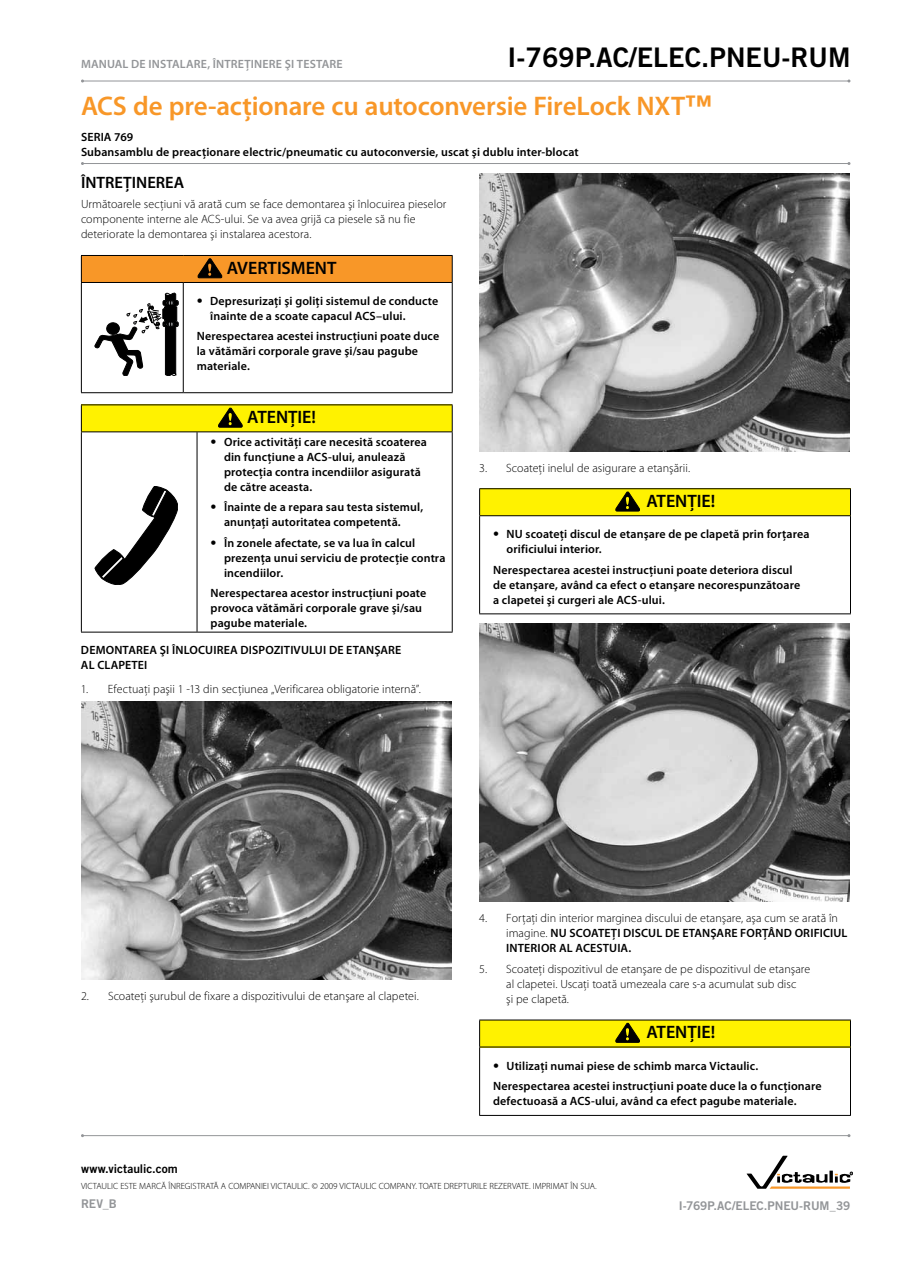
<style>
.page{position:relative;width:918px;height:1263px;background:#fff}
.page>*{position:absolute;margin:0;border:0;box-sizing:border-box;transform-origin:0 0}
.t1{font:600 27px "Myriad Pro";letter-spacing:-.01em;color:#f89728}
.t2{font:27px "Trade Gothic LT Std Bd 2";color:#000}
.t3{font:600 18px "Myriad Pro";letter-spacing:-.005em;color:#000}
.t4{font:600 16.5px "Myriad Pro";color:#000}
.t5{font:600 12px/15px "Myriad Pro";letter-spacing:.01em;color:#000}
.t6{font:300 12px/15px "Myriad Pro";letter-spacing:.005em;color:#000}
.t7{font:600 12px "Myriad Pro";letter-spacing:.015em;color:#939598}
.t8{font:12px "Trade Gothic LT Std Bd 2";letter-spacing:-.01em;color:#939598}
.t9{font:12px "Trade Gothic LT Std Bd 2";color:#000}
.t10{font:300 9px "Myriad Pro";color:#000}
.s1{font-family:"Trade Gothic LT Std Bd 2";font-weight:400}
.s2{font-weight:600}
</style>
<div class="page">
<div style="left:81px;top:255px;width:371px;height:27px;background:#f89728"></div>
<hr style="left:81px;top:255px;width:102px;height:1px;background:#000">
<svg style="left:81px;top:256px;width:1px;height:26px"></svg>
<hr style="left:183px;top:255px;width:270px;height:1px;background:#000">
<svg style="left:452px;top:256px;width:1px;height:26px"></svg>
<hr style="left:81px;top:282px;width:102px;height:1px;background:#000">
<hr style="left:81px;top:283px;width:1px;height:109px;background:#000">
<hr style="left:183px;top:282px;width:270px;height:1px;background:#000">
<hr style="left:183px;top:283px;width:1px;height:109px;background:#000">
<hr style="left:452px;top:283px;width:1px;height:109px;background:#000">
<hr style="left:81px;top:392px;width:102px;height:1px;background:#000">
<hr style="left:183px;top:392px;width:270px;height:1px;background:#000">
<svg style="left:197px;top:258px;width:25px;height:20px"></svg>
<svg style="left:95px;top:293px;width:83px;height:83px"></svg>
<div style="left:81px;top:405px;width:371px;height:27px;background:#fff200"></div>
<hr style="left:81px;top:404px;width:116px;height:1px;background:#000">
<svg style="left:81px;top:405px;width:1px;height:26px"></svg>
<hr style="left:197px;top:404px;width:256px;height:1px;background:#000">
<svg style="left:452px;top:405px;width:1px;height:26px"></svg>
<hr style="left:81px;top:431px;width:116px;height:1px;background:#000">
<hr style="left:81px;top:432px;width:1px;height:200px;background:#000">
<hr style="left:197px;top:431px;width:256px;height:1px;background:#000">
<hr style="left:197px;top:432px;width:1px;height:200px;background:#000">
<hr style="left:452px;top:432px;width:1px;height:200px;background:#000">
<hr style="left:81px;top:632px;width:116px;height:1px;background:#000">
<hr style="left:197px;top:632px;width:256px;height:1px;background:#000">
<svg style="left:218px;top:408px;width:25px;height:19px"></svg>
<svg style="left:95px;top:486px;width:83px;height:99px"></svg>
<img style="left:81px;top:701px;width:370px;height:278px">
<img style="left:479px;top:173px;width:371px;height:278px">
<div style="left:480px;top:489px;width:370px;height:27px;background:#fff200"></div>
<hr style="left:479px;top:488px;width:372px;height:1px;background:#000">
<svg style="left:479px;top:489px;width:1px;height:26px"></svg>
<svg style="left:850px;top:489px;width:1px;height:26px"></svg>
<hr style="left:479px;top:515px;width:372px;height:1px;background:#000">
<hr style="left:479px;top:516px;width:1px;height:97px;background:#000">
<hr style="left:850px;top:516px;width:1px;height:97px;background:#000">
<hr style="left:479px;top:613px;width:372px;height:1px;background:#000">
<svg style="left:615px;top:492px;width:25px;height:19px"></svg>
<img style="left:479px;top:624px;width:371px;height:278px">
<div style="left:480px;top:1020px;width:370px;height:27px;background:#fff200"></div>
<hr style="left:479px;top:1020px;width:372px;height:1px;background:#000">
<svg style="left:479px;top:1020px;width:1px;height:27px"></svg>
<svg style="left:850px;top:1020px;width:1px;height:27px"></svg>
<hr style="left:479px;top:1047px;width:372px;height:1px;background:#000">
<hr style="left:479px;top:1047px;width:1px;height:68px;background:#000">
<hr style="left:850px;top:1047px;width:1px;height:68px;background:#000">
<hr style="left:479px;top:1115px;width:372px;height:1px;background:#000">
<svg style="left:615px;top:1023px;width:25px;height:19px"></svg>
<svg style="left:747px;top:1156px;width:106px;height:33px"></svg>
<hr style="left:83px;top:1135px;width:766px;height:1px;background:#939598">
<hr style="left:83px;top:81px;width:766px;height:1px;background:#939598">
<hr style="left:83px;top:163px;width:766px;height:1px;background:#939598">
<p class="t7" style="left:81px;top:56px;width:263px">MANUAL DE INSTALARE, ÎNTREŢINERE ŞI TESTARE</p>
<h1 class="t2" style="left:508px;top:41px;width:344px">I-769P.AC/ELEC.PNEU-RUM</h1>
<h1 class="t1" style="left:81px;top:89px;width:633px">ACS de pre-acţionare cu autoconversie FireLock NXT<span class="s1">™</span></h1>
<p class="t5" style="left:81px;top:129px;width:499px">SERIA 769<br>Subansamblu de preacţionare electric/pneumatic cu autoconversie, uscat şi dublu inter-blocat</p>
<h3 class="t4" style="left:81px;top:172px;width:105px">ÎNTREŢINEREA</h3>
<p class="t6" style="left:81px;top:197px;width:367px">Următoarele secţiuni vă arată cum se face demontarea şi înlocuirea pieselor componente interne ale ACS-ului. Se va avea grijă ca piesele să nu fie deteriorate la demontarea şi instalarea acestora.</p>
<h2 class="t3" style="left:227px;top:256px;width:111px">AVERTISMENT</h2>
<p class="t5" style="left:210px;top:293px;width:230px;text-indent:-14px"><span class="s1">•</span> Depresurizaţi şi goliţi sistemul de conducte înainte de a scoate capacul ACS–ului.</p>
<p class="t5" style="left:197px;top:329px;width:244px">Nerespectarea acestei instrucţiuni poate duce la vătămări corporale grave şi/sau pagube materiale.</p>
<h2 class="t3" style="left:247px;top:406px;width:70px">ATENŢIE!</h2>
<p class="t5" style="left:224px;top:434px;width:204px;text-indent:-14px"><span class="s1">•</span> Orice activităţi care necesită scoaterea din funcţiune a ACS-ului, anulează protecţia contra incendiilor asigurată de către aceasta.</p>
<p class="t5" style="left:224px;top:499px;width:201px;text-indent:-14px"><span class="s1">•</span> Înainte de a repara sau testa sistemul, anunţaţi autoritatea competentă.</p>
<p class="t5" style="left:224px;top:535px;width:223px;text-indent:-14px"><span class="s1">•</span> În zonele afectate, se va lua în calcul prezenţa unui serviciu de protecţie contra incendiilor.</p>
<p class="t5" style="left:211px;top:585px;width:217px">Nerespectarea acestor instrucţiuni poate provoca vătămări corporale grave şi/sau pagube materiale.</p>
<p class="t5" style="left:81px;top:642px;width:322px">DEMONTAREA ŞI ÎNLOCUIREA DISPOZITIVULUI DE ETANŞARE<br>AL CLAPETEI</p>
<p class="t6" style="left:81px;top:681px;width:341px">1. Efectuaţi paşii 1 -13 din secţiunea „Verificarea obligatorie internă”.</p>
<p class="t6" style="left:479px;top:460px;width:212px">3. Scoateţi inelul de asigurare a etanşării.</p>
<h2 class="t3" style="left:646px;top:490px;width:70px">ATENŢIE!</h2>
<p class="t5" style="left:507px;top:526px;width:305px;text-indent:-14px"><span class="s1">•</span> NU scoateţi discul de etanşare de pe clapetă prin forţarea orificiului interior.</p>
<p class="t5" style="left:493px;top:562px;width:309px">Nerespectarea acestei instrucţiuni poate deteriora discul de etanşare, având ca efect o etanşare necorespunzătoare a clapetei şi curgeri ale ACS-ului.</p>
<p class="t6" style="left:81px;top:988px;width:339px">2. Scoateţi şurubul de fixare a dispozitivului de etanşare al clapetei.</p>
<p class="t6" style="left:506px;top:911px;width:343px;text-indent:-27px">4. Forţaţi din interior marginea discului de etanşare, aşa cum se arată în imagine. <span class="s2">NU SCOATEŢI DISCUL DE ETANŞARE FORŢÂND ORIFICIUL<br>INTERIOR AL ACESTUIA.</span></p>
<p class="t6" style="left:506px;top:961px;width:305px;text-indent:-27px">5. Scoateţi dispozitivul de etanşare de pe dispozitivul de etanşare al clapetei. Uscaţi toată umezeala care s-a acumulat sub disc<br>şi pe clapetă.</p>
<h2 class="t3" style="left:646px;top:1021px;width:70px">ATENŢIE!</h2>
<p class="t5" style="left:493px;top:1055px;width:330px;line-height:20.4px"><span class="s1">•</span> Utilizaţi numai piese de schimb marca Victaulic.<br>Nerespectarea acestei instrucţiuni poate duce la o funcţionare</p>
<p class="t5" style="left:493px;top:1093px;width:305px">defectuoasă a ACS-ului, având ca efect pagube materiale.</p>
<p class="t9" style="left:81px;top:1161px;width:98px">www.victaulic.com</p>
<p class="t10" style="left:81px;top:1181px;width:517px">VICTAULIC ESTE MARCĂ ÎNREGISTRATĂ A COMPANIEI VICTAULIC. © 2009 VICTAULIC COMPANY. TOATE DREPTURILE REZERVATE. IMPRIMAT ÎN SUA.</p>
<p class="t8" style="left:81px;top:1196px;width:37px">REV_B</p>
<p class="t8" style="left:679px;top:1198px;width:173px">I-769P.AC/ELEC.PNEU-RUM_39</p>
</div>
